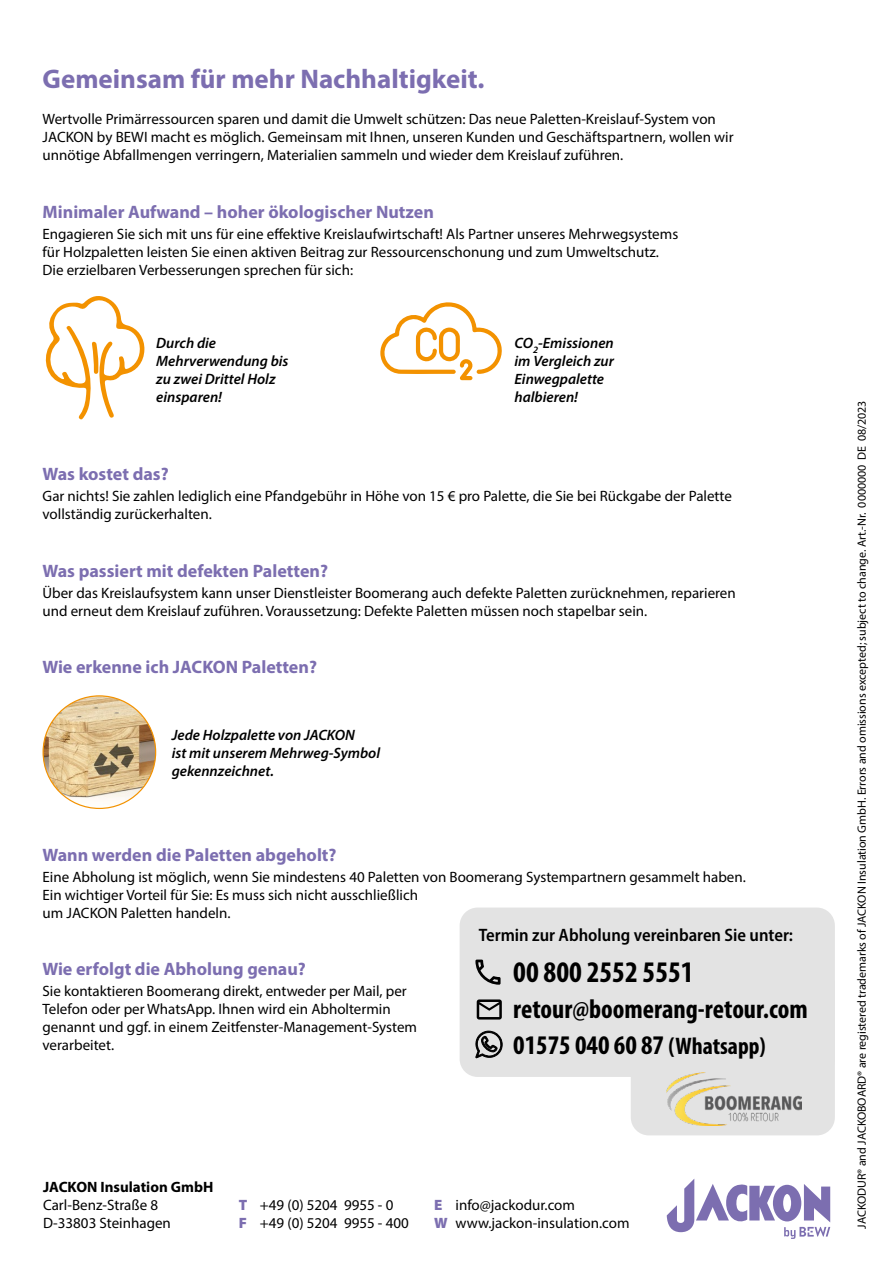
<style>
.page{position:relative;width:893px;height:1263px;background:#fff}
.page>*{position:absolute;margin:0;border:0;box-sizing:border-box;transform-origin:0 0}
.t1{font:700 condensed 30px "Myriad Pro";color:#000}
.t2{font:700 condensed 27px/36px "Myriad Pro";color:#000}
.t3{font:700 27px "Myriad Pro";color:#7c6eb0}
.t4{font:700 18px "Myriad Pro";color:#7c6eb0}
.t5{font:600 semi-condensed 18px "Myriad Pro";color:#000}
.t6{font:15px/18px "Myriad Pro";color:#000}
.t7{font:italic 600 15px/18px "Myriad Pro";color:#000}
.t8{font:700 15px "Myriad Pro";color:#000}
.t9{font:12px "Myriad Pro";letter-spacing:-.005em;color:#000}
.s1{font-size:24px}
.s2{font-weight:900;color:#7c6eb0}
</style>
<div class="page">
<div style="left:631px;top:966px;width:204px;height:169px;background:#e3e3e3;border-radius:18px"></div>
<div style="left:460px;top:907px;width:375px;height:170px;background:#e3e3e3;border-radius:18px"></div>
<svg style="left:477px;top:999px;width:25px;height:20px"></svg>
<svg style="left:475px;top:959px;width:26px;height:26px"></svg>
<img style="left:666px;top:1073px;width:136px;height:53px">
<svg style="left:475px;top:1030px;width:28px;height:29px"></svg>
<svg style="left:45px;top:296px;width:100px;height:124px"></svg>
<svg style="left:380px;top:302px;width:122px;height:78px"></svg>
<svg style="left:667px;top:1178px;width:163px;height:61px"></svg>
<img style="left:43px;top:696px;width:113px;height:112px;border-radius:56px">
<h2 class="t3" style="left:43px;top:62px;width:443px">Gemeinsam für mehr Nachhaltigkeit.</h2>
<p class="t6" style="left:43px;top:110px;width:693px">Wertvolle Primärressourcen sparen und damit die Umwelt schützen: Das neue Paletten-Kreislauf-System von<br>JACKON by BEWI macht es möglich. Gemeinsam mit Ihnen, unseren Kunden und Geschäftspartnern, wollen wir unnötige Abfallmengen verringern, Materialien sammeln und wieder dem Kreislauf zuführen.</p>
<p class="t4" style="left:43px;top:200px;width:393px">Minimaler Aufwand – hoher ökologischer Nutzen</p>
<p class="t6" style="left:43px;top:225px;width:637px">Engagieren Sie sich mit uns für eine effektive Kreislaufwirtschaft! Als Partner unseres Mehrwegsystems für Holzpaletten leisten Sie einen aktiven Beitrag zur Ressourcenschonung und zum Umweltschutz.<br>Die erzielbaren Verbesserungen sprechen für sich:</p>
<p class="t7" style="left:156px;top:334px;width:134px">Durch die<br>Mehrverwendung bis zu zwei Drittel Holz einsparen!</p>
<p class="t7" style="left:514px;top:334px;width:101px">CO<sub>2</sub>-Emissionen im Vergleich zur<br>Einwegpalette halbieren!</p>
<p class="t4" style="left:43px;top:462px;width:128px">Was kostet das?</p>
<p class="t6" style="left:43px;top:487px;width:691px">Gar nichts! Sie zahlen lediglich eine Pfandgebühr in Höhe von 15 € pro Palette, die Sie bei Rückgabe der Palette vollständig zurückerhalten.</p>
<p class="t4" style="left:43px;top:559px;width:287px">Was passiert mit defekten Paletten?</p>
<p class="t6" style="left:43px;top:583px;width:695px">Über das Kreislaufsystem kann unser Dienstleister Boomerang auch defekte Paletten zurücknehmen, reparieren und erneut dem Kreislauf zuführen. Voraussetzung: Defekte Paletten müssen noch stapelbar sein.</p>
<p class="t4" style="left:43px;top:655px;width:276px">Wie erkenne ich JACKON Paletten?</p>
<p class="t7" style="left:172px;top:725px;width:210px">Jede Holzpalette von JACKON<br>ist mit unserem Mehrweg-Symbol gekennzeichnet.</p>
<p class="t4" style="left:43px;top:843px;width:296px">Wann werden die Paletten abgeholt?</p>
<p class="t6" style="left:43px;top:867px;width:705px">Eine Abholung ist möglich, wenn Sie mindestens 40 Paletten von Boomerang Systempartnern gesammelt haben.<br>Ein wichtiger Vorteil für Sie: Es muss sich nicht ausschließlich<br>um JACKON Paletten handeln.</p>
<p class="t4" style="left:43px;top:957px;width:265px">Wie erfolgt die Abholung genau?</p>
<p class="t6" style="left:43px;top:982px;width:376px">Sie kontaktieren Boomerang direkt, entweder per Mail, per Telefon oder per WhatsApp. Ihnen wird ein Abholtermin genannt und ggf. in einem Zeitfenster-Management-System verarbeitet.</p>
<p class="t5" style="left:479px;top:924px;width:316px">Termin zur Abholung vereinbaren Sie unter:</p>
<h1 class="t1" style="left:513px;top:953px;width:182px">00 800 2552 5551</h1>
<h2 class="t2" style="left:513px;top:990px;width:296px">retour@boomerang-retour.com<br>01575 040 60 87 <span class="s1">(Whatsapp)</span></h2>
<p class="t8" style="left:43px;top:1177px;width:172px">JACKON Insulation GmbH</p>
<p class="t6" style="left:43px;top:1196px;width:129px">Carl-Benz-Straße 8<br>D-33803 Steinhagen</p>
<p class="t6" style="left:434px;top:1196px;width:197px"><span class="s2">E</span> info@jackodur.com<br><span class="s2">W</span> www.jackon-insulation.com</p>
<p class="t6" style="left:239px;top:1196px;width:172px"><span class="s2">T</span> +49 (0) 5204 9955 - 0<br><span class="s2">F</span> +49 (0) 5204 9955 - 400</p>
<p class="t9" style="left:854px;top:1228px;width:830px;rotate:-90deg">JACKODUR® and JACKOBOARD® are registered trademarks of JACKON Insulation GmbH. Errors and omissions excepted; subject to change. Art.-Nr. 0000000 DE 08/2023</p>
</div>
